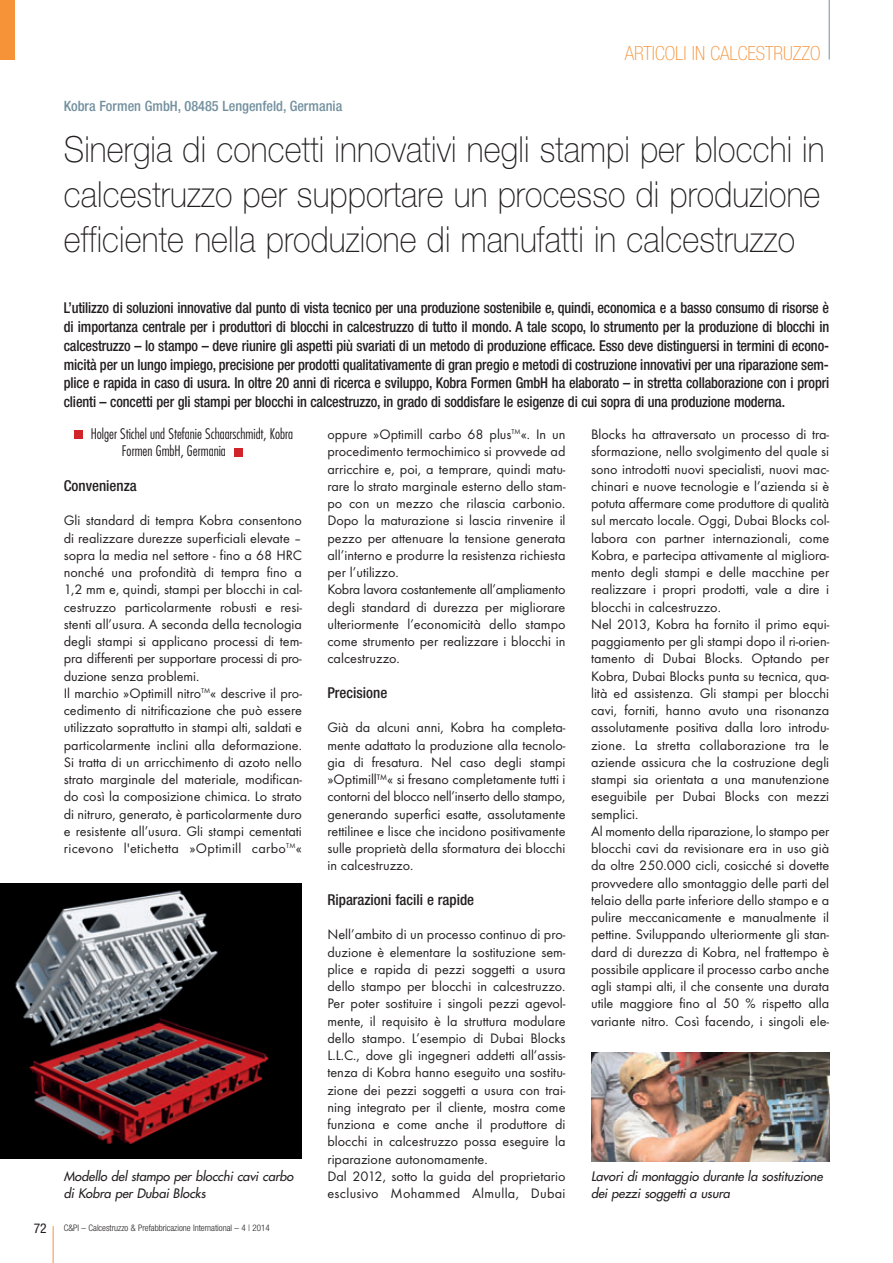
<style>
.page{position:relative;width:893px;height:1263px;background:#fff}
.page>*{position:absolute;margin:0;border:0;box-sizing:border-box;transform-origin:0 0}
.t1{font:100 36px/45px "Helvetica Neue";letter-spacing:.005em;color:#231f20;text-align:justify;scale:.9 1}
.t2{font:100 condensed 19.5px "Helvetica Neue";color:#f69238}
.t3{font:500 condensed 15px/18.8px "Helvetica Neue";letter-spacing:-.005em;color:#231f20;text-align:justify;scale:.95 1}
.t4{font:500 condensed 15px "Helvetica Neue";letter-spacing:-.005em;color:#231f20}
.t5{font:14.25px/17.2px "Futura T";color:#231f20}
.t6{font:300 condensed 14.25px/17.2px "Futura";color:#231f20}
.t7{font:500 condensed 14.25px "Helvetica Neue";color:#73909f}
.t8{font:condensed 13.5px "Helvetica Neue";color:#231f20}
.t9{font:italic 12.75px/17.2px "Futura";color:#231f20}
.t10{font:300 condensed 9px "Helvetica Neue";color:#231f20}
</style>
<div class="page">
<hr style="left:53px;top:1226px;width:1px;height:37px;background:#f69238">
<hr style="left:829px;top:0;width:1px;height:60px;background:#73909f">
<div style="left:0;top:0;width:15px;height:60px;background:#f69238"></div>
<div style="left:74px;top:430px;width:9px;height:9px;background:#d1232a"></div>
<div style="left:234px;top:448px;width:8px;height:8px;background:#d1232a"></div>
<img style="left:0;top:884px;width:302px;height:274px">
<img style="left:591px;top:1052px;width:238px;height:109px">
<p class="t7" style="left:64px;top:98px;width:280px">Kobra Formen GmbH, 08485 Lengenfeld, Germania</p>
<h2 class="t2" style="left:625px;top:42px;width:197px">ARTICOLI IN CALCESTRUZZO</h2>
<h1 class="t1" style="left:64px;top:127px;width:847px">Sinergia di concetti innovativi negli stampi per blocchi in calcestruzzo per supportare un processo di produzione efficiente nella produzione di manufatti in calcestruzzo</h1>
<p class="t3" style="left:64px;top:298px;width:807px">L’utilizzo di soluzioni innovative dal punto di vista tecnico per una produzione sostenibile e, quindi, economica e a basso consumo di risorse è di importanza centrale per i produttori di blocchi in calcestruzzo di tutto il mondo. A tale scopo, lo strumento per la produzione di blocchi in calcestruzzo – lo stampo – deve riunire gli aspetti più svariati di un metodo di produzione efficace. Esso deve distinguersi in termini di econo&shy;micità per un lungo impiego, precisione per prodotti qualitativamente di gran pregio e metodi di costruzione innovativi per una riparazione sem&shy;plice e rapida in caso di usura. In oltre 20 anni di ricerca e sviluppo, Kobra Formen GmbH ha elaborato – in stretta collaborazione con i propri clienti – concetti per gli stampi per blocchi in calcestruzzo, in grado di soddisfare le esigenze di cui sopra di una produzione moderna.</p>
<p class="t6" style="left:122px;top:425px;width:173px;text-indent:-31px">Holger Stichel und Stefanie Schaarschmidt, Kobra<br>Formen GmbH, Germania</p>
<p class="t4" style="left:64px;top:477px;width:74px">Convenienza</p>
<p class="t5" style="left:64px;top:512px;width:240px">Gli standard di tempra Kobra consentono di realizzare durezze superficiali elevate – sopra la media nel settore - fino a 68 HRC nonché una profondità di tempra fino a 1,2 mm e, quindi, stampi per blocchi in cal&shy;cestruzzo particolarmente robusti e resi&shy;stenti all’usura. A seconda della tecnologia degli stampi si applicano processi di tem&shy;pra differenti per supportare processi di pro&shy;duzione senza problemi.<br>Il marchio »Optimill nitro<sup>TM</sup>« descrive il pro&shy;cedimento di nitrificazione che può essere utilizzato soprattutto in stampi alti, saldati e particolarmente inclini alla deformazione.<br>Si tratta di un arricchimento di azoto nello strato marginale del materiale, modifican&shy;do così la composizione chimica. Lo strato di nitruro, generato, è particolarmente duro e resistente all’usura. Gli stampi cementati ricevono l'etichetta »Optimill carbo<sup>TM</sup>«</p>
<p class="t5" style="left:591px;top:426px;width:240px">Blocks ha attraversato un processo di tra&shy;sformazione, nello svolgimento del quale si sono introdotti nuovi specialisti, nuovi mac&shy;chinari e nuove tecnologie e l’azienda si è potuta affermare come produttore di qualità sul mercato locale. Oggi, Dubai Blocks col&shy;labora con partner internazionali, come Kobra, e partecipa attivamente al migliora&shy;mento degli stampi e delle macchine per realizzare i propri prodotti, vale a dire i blocchi in calcestruzzo.<br>Nel 2013, Kobra ha fornito il primo equi&shy;paggiamento per gli stampi dopo il ri-orien&shy;tamento di Dubai Blocks. Optando per Kobra, Dubai Blocks punta su tecnica, qua&shy;lità ed assistenza. Gli stampi per blocchi cavi, forniti, hanno avuto una risonanza assolutamente positiva dalla loro introdu&shy;zione. La stretta collaborazione tra le aziende assicura che la costruzione degli stampi sia orientata a una manutenzione eseguibile per Dubai Blocks con mezzi semplici.<br>Al momento della riparazione, lo stampo per blocchi cavi da revisionare era in uso già da oltre 250.000 cicli, cosicché si dovette provvedere allo smontaggio delle parti del telaio della parte inferiore dello stampo e a pulire meccanicamente e manualmente il pettine. Sviluppando ulteriormente gli stan&shy;dard di durezza di Kobra, nel frattempo è possibile applicare il processo carbo anche agli stampi alti, il che consente una durata utile maggiore fino al 50 % rispetto alla variante nitro. Così facendo, i singoli ele-</p>
<p class="t5" style="left:327px;top:426px;width:240px">oppure »Optimill carbo 68 plus<sup>TM</sup>«. In un procedimento termochimico si provvede ad arricchire e, poi, a temprare, quindi matu&shy;rare lo strato marginale esterno dello stam&shy;po con un mezzo che rilascia carbonio.<br>Dopo la maturazione si lascia rinvenire il pezzo per attenuare la tensione generata all’interno e produrre la resistenza richiesta per l’utilizzo.<br>Kobra lavora costantemente all’ampliamento degli standard di durezza per migliorare ulteriormente l’economicità dello stampo come strumento per realizzare i blocchi in calcestruzzo.</p>
<p class="t4" style="left:327px;top:684px;width:61px">Precisione</p>
<p class="t5" style="left:327px;top:719px;width:240px;text-align:justify">Già da alcuni anni, Kobra ha completa&shy;mente adattato la produzione alla tecnolo&shy;gia di fresatura. Nel caso degli stampi »Optimill™« si fresano completamente tutti i contorni del blocco nell’inserto dello stampo, generando superfici esatte, assolutamente rettilinee e lisce che incidono positivamente sulle proprietà della sformatura dei blocchi in calcestruzzo.</p>
<p class="t4" style="left:327px;top:891px;width:148px">Riparazioni facili e rapide</p>
<p class="t5" style="left:327px;top:926px;width:240px">Nell’ambito di un processo continuo di pro&shy;duzione è elementare la sostituzione sem&shy;plice e rapida di pezzi soggetti a usura dello stampo per blocchi in calcestruzzo.<br>Per poter sostituire i singoli pezzi agevol&shy;mente, il requisito è la struttura modulare dello stampo. L’esempio di Dubai Blocks L.L.C., dove gli ingegneri addetti all’assis - tenza di Kobra hanno eseguito una sostitu&shy;zione dei pezzi soggetti a usura con trai&shy;ning integrato per il cliente, mostra come funziona e come anche il produttore di blocchi in calcestruzzo possa eseguire la riparazione autonomamente.<br>Dal 2012, sotto la guida del proprietario esclusivo Mohammed Almulla, Dubai</p>
<p class="t9" style="left:64px;top:1167px;width:234px">Modello del stampo per blocchi cavi carbo di Kobra per Dubai Blocks</p>
<p class="t9" style="left:591px;top:1167px;width:236px">Lavori di montaggio durante la sostituzione dei pezzi soggetti a usura</p>
<p class="t8" style="left:34px;top:1220px;width:14px">72</p>
<p class="t10" style="left:64px;top:1223px;width:208px">C&amp;PI – Calcestruzzo &amp; Prefabbricazione International – 4 | 2014</p>
</div>
